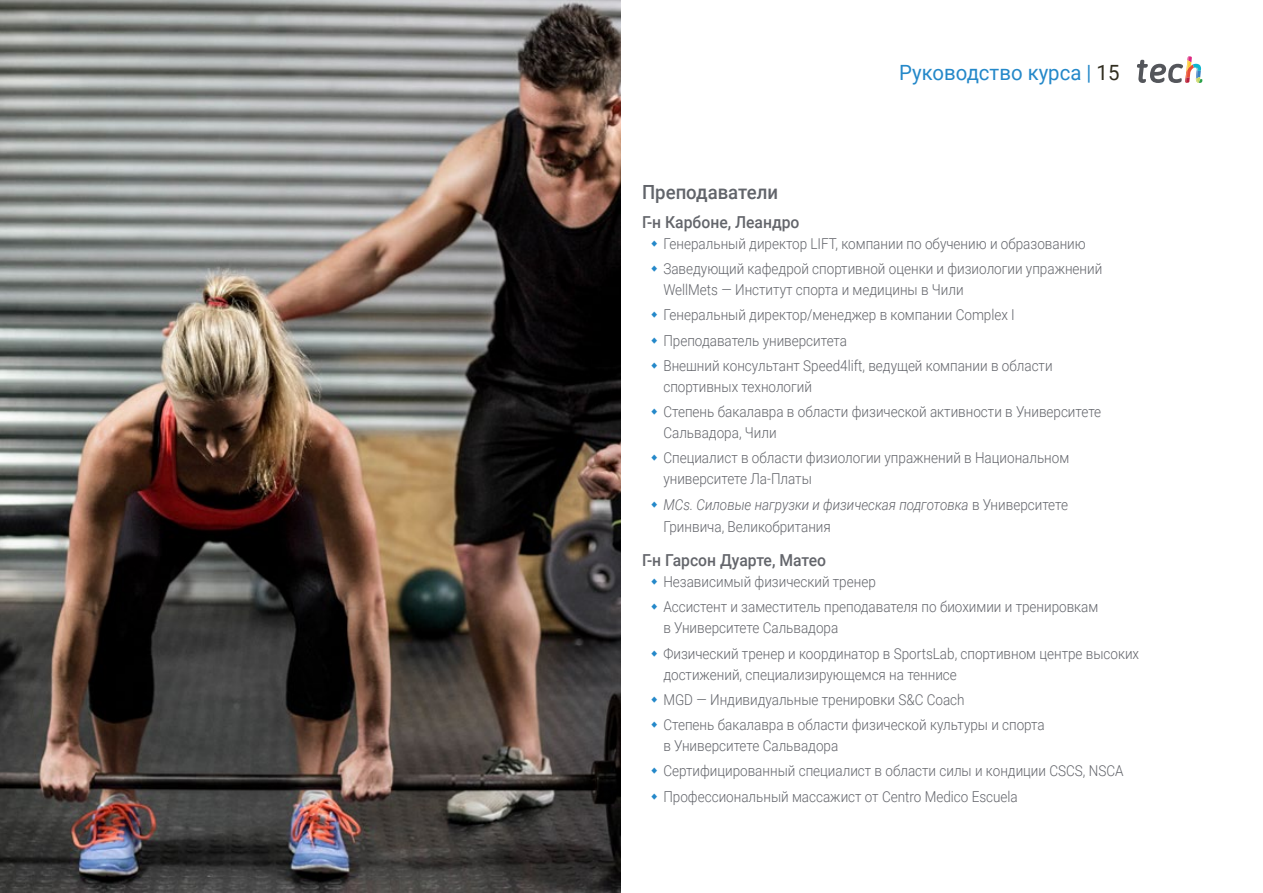
<style>
.page{position:relative;width:1263px;height:893px;background:#fff}
.page>*{position:absolute;margin:0;border:0;box-sizing:border-box;transform-origin:0 0}
.t1{font:21px "Roboto";color:#2488c9}
.t2{font:500 19.5px "Roboto";color:#61646a;scale:.95 1}
.t3{font:500 16.5px "Roboto";color:#63656b;scale:.95 1}
.t4{font:300 15px/25.2px "Roboto";color:#63656b;scale:.9 1}
.t5{font:italic 300 15px/25.2px "Roboto";color:#63656b;scale:.9 1}
.s1{color:#312e20}
.s2{font-style:normal}
</style>
<div class="page">
<img style="left:0;top:0;width:621px;height:893px">
<svg style="left:1137px;top:56px;width:65px;height:27px"></svg>
<h1 class="t1" style="left:899px;top:57px;width:222px">Руководство курса | <span class="s1">15</span></h1>
<h2 class="t2" style="left:642px;top:178px;width:144px">Преподаватели</h2>
<p class="t3" style="left:642px;top:210px;width:167px">Г-н Карбоне, Леандро</p>
<p class="t4" style="left:663px;top:230px;width:489px">Генеральный директор LIFT, компании по обучению и образованию<br>Заведующий кафедрой спортивной оценки и физиологии упражнений</p>
<p class="t4" style="left:663px;top:277px;width:434px">WellMets — Институт спорта и медицины в Чили<br>Генеральный директор/менеджер в компании Complex I Преподаватель университета<br>Внешний консультант Speed4lift, ведущей компании в области</p>
<p class="t4" style="left:663px;top:373px;width:488px">спортивных технологий<br>Степень бакалавра в области физической активности в Университете</p>
<p class="t4" style="left:663px;top:420px;width:452px">Сальвадора, Чили<br>Специалист в области физиологии упражнений в Национальном</p>
<p class="t5" style="left:663px;top:466px;width:451px"><span class="s2">университете Ла-Платы<br></span>MCs. Силовые нагрузки и физическая подготовка <span class="s2">в Университете</span></p>
<p class="t4" style="left:663px;top:514px;width:188px">Гринвича, Великобритания</p>
<p class="t3" style="left:642px;top:549px;width:195px">Г-н Гарсон Дуарте, Матео</p>
<p class="t4" style="left:663px;top:569px;width:485px">Независимый физический тренер<br>Ассистент и заместитель преподавателя по биохимии и тренировкам</p>
<p class="t4" style="left:663px;top:615px;width:530px">в Университете Сальвадора<br>Физический тренер и координатор в SportsLab, спортивном центре высоких</p>
<p class="t4" style="left:663px;top:661px;width:425px">достижений, специализирующемся на теннисе<br>MGD — Индивидуальные тренировки S&amp;C Coach<br>Степень бакалавра в области физической культуры и спорта</p>
<p class="t4" style="left:663px;top:733px;width:513px">в Университете Сальвадора<br>Сертифицированный специалист в области силы и кондиции CSCS, NSCA<br>Профессиональный массажист от Centro Medico Escuela</p>
</div>
